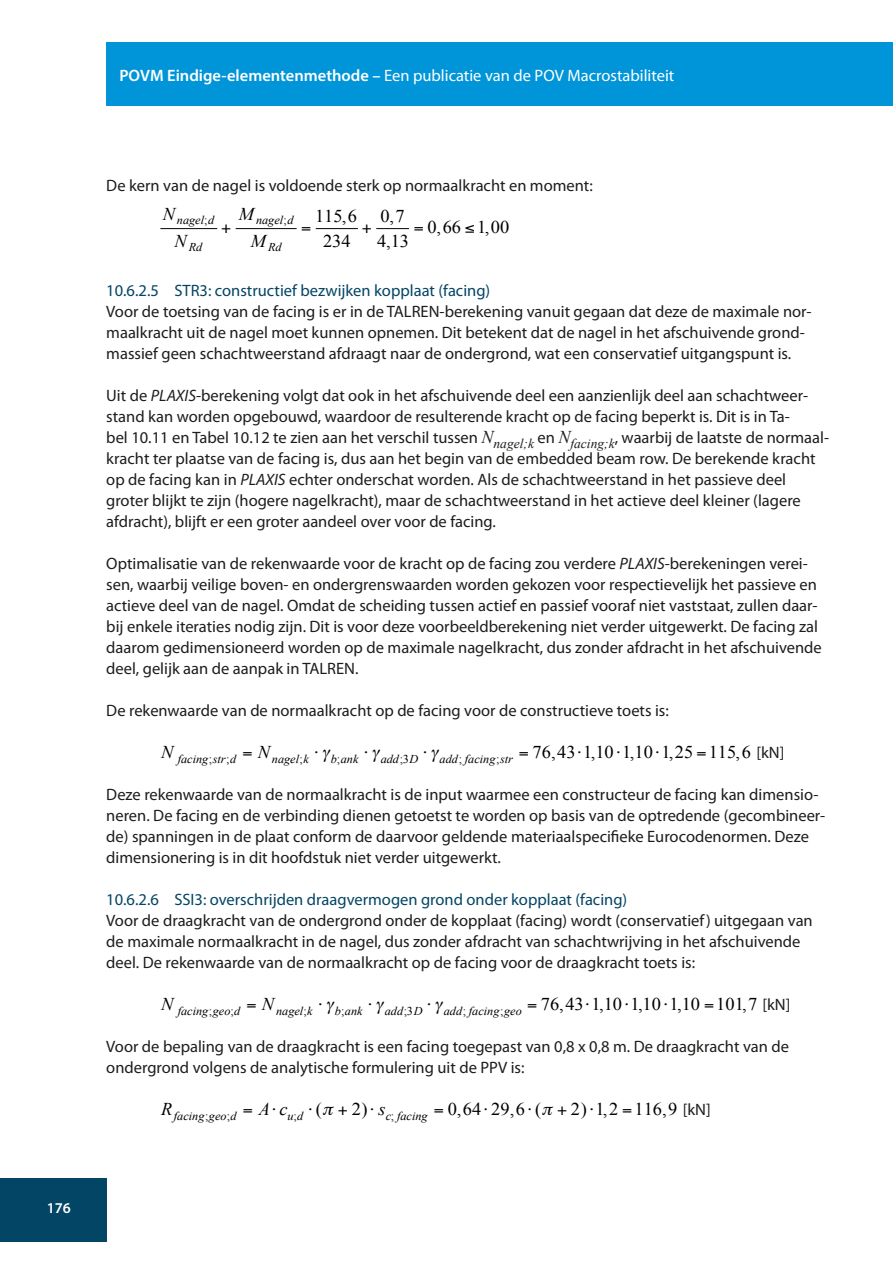
<style>
.page{position:relative;width:893px;height:1263px;background:#fff}
.page>*{position:absolute;margin:0;border:0;box-sizing:border-box;transform-origin:0 0}
.t1{font:18px/25.2px "Times New Roman";color:#000;text-align:center}
.body{font:16.5px/21px "Myriad Pro";color:#1d1d1b}
.kop_subsubparagraaf{font:16.5px "Myriad Pro";color:#034564}
.t2{font:16.5px "Myriad Pro";color:#fff}
.formule{font:16.5px "Myriad Pro";color:#1d1d1b}
.t3{font:600 15px "Myriad Pro";color:#fff}
.t4{font:italic 12px "Times New Roman";color:#000}
.s1{font-weight:600}
.s2{font-style:normal}
.s3{font-style:italic}
.s4{font-family:"Times New Roman";font-style:italic;font-size:18px}
.s5{font-family:"Myriad Pro";font-size:16.5px;color:#1d1d1b}
</style>
<div class="page">
<div style="left:0;top:1178px;width:106px;height:64px;background:#034564"></div>
<div style="left:106px;top:43px;width:787px;height:63px;background:#0095d9"></div>
<hr style="left:160px;top:228px;width:57px;height:1px;background:#000">
<hr style="left:236px;top:228px;width:61px;height:1px;background:#000">
<hr style="left:316px;top:228px;width:42px;height:1px;background:#000">
<hr style="left:376px;top:228px;width:33px;height:1px;background:#000">
<p class="t2" style="left:119px;top:65px;width:556px"><span class="s1">POVM Eindige-elementenmethode –</span> Een publicatie van de POV Macrostabiliteit</p>
<p class="t3" style="left:47px;top:1198px;width:26px">176</p>
<p class="body" style="left:106px;top:175px;width:488px">De kern van de nagel is voldoende sterk op normaalkracht en moment:</p>
<p class="t4" style="left:163px;top:212px;width:53px"><sup>N</sup>nagel<span class="s2">;</span>d</p>
<p class="t4" style="left:175px;top:239px;width:29px"><sup>N</sup>Rd</p>
<p class="t4" style="left:239px;top:212px;width:56px"><sup>M</sup>nagel<span class="s2">;</span>d</p>
<p class="t4" style="left:251px;top:239px;width:32px"><sup>M</sup>Rd</p>
<p class="t1" style="left:315px;top:203px;width:44px">115,6<br>234</p>
<p class="t1" style="left:377px;top:203px;width:33px;text-align:left">0,7<br>4,13</p>
<p class="t1" style="left:427px;top:214px;width:83px">0,66 ≤1,00</p>
<p class="kop_subsubparagraaf" style="left:106px;top:280px;width:385px">10.6.2.5 STR3: constructief bezwijken kopplaat (facing)</p>
<p class="body" style="left:106px;top:301px;width:707px">Voor de toetsing van de facing is er in de TALREN-berekening vanuit gegaan dat deze de maximale nor&shy;maalkracht uit de nagel moet kunnen opnemen. Dit betekent dat de nagel in het afschuivende grond&shy;massief geen schachtweerstand afdraagt naar de ondergrond, wat een conservatief uitgangspunt is.</p>
<p class="body" style="left:106px;top:385px;width:724px">Uit de <span class="s3">PLAXIS</span>-berekening volgt dat ook in het afschuivende deel een aanzienlijk deel aan schachtweer&shy;stand kan worden opgebouwd, waardoor de resulterende kracht op de facing beperkt is. Dit is in Ta-<br>bel 10.11 en Tabel 10.12 te zien aan het verschil tussen <span class="s4">N</span><sub>nagel;k</sub> en <span class="s4">N</span><sub>facing;k</sub>, waarbij de laatste de normaal&shy;kracht ter plaatse van de facing is, dus aan het begin van de embedded beam row. De berekende kracht op de facing kan in <span class="s3">PLAXIS</span> echter onderschat worden. Als de schachtweerstand in het passieve deel groter blijkt te zijn (hogere nagelkracht), maar de schachtweerstand in het actieve deel kleiner (lagere afdracht), blijft er een groter aandeel over voor de facing.</p>
<p class="body" style="left:106px;top:553px;width:717px">Optimalisatie van de rekenwaarde voor de kracht op de facing zou verdere <span class="s3">PLAXIS</span>-berekeningen verei&shy;sen, waarbij veilige boven- en ondergrenswaarden worden gekozen voor respectievelijk het passieve en actieve deel van de nagel. Omdat de scheiding tussen actief en passief vooraf niet vaststaat, zullen daar&shy;bij enkele iteraties nodig zijn. Dit is voor deze voorbeeldberekening niet verder uitgewerkt. De facing zal daarom gedimensioneerd worden op de maximale nagelkracht, dus zonder afdracht in het afschuivende deel, gelijk aan de aanpak in TALREN.</p>
<p class="body" style="left:106px;top:700px;width:564px">De rekenwaarde van de normaalkracht op de facing voor de constructieve toets is:</p>
<p class="t4" style="left:161px;top:750px;width:591px"><sup>N</sup> facing<span class="s2">;</span>str<span class="s2">;</span>d <sup>N</sup>nagel<span class="s2">;</span>k ⋅ b<span class="s2">;</span>ank ⋅ add<span class="s2">;3</span>D ⋅ add<span class="s2">;</span> facing<span class="s2">;</span>str <sup>76,43</sup>⋅<sup>1,10</sup>⋅<sup>1,10</sup>⋅<sup>1,25</sup> <sup>115,6</sup></p>
<p class="formule" style="left:756px;top:742px;width:29px">[kN]</p>
<p class="body" style="left:106px;top:784px;width:720px">Deze rekenwaarde van de normaalkracht is de input waarmee een constructeur de facing kan dimensio&shy;neren. De facing en de verbinding dienen getoetst te worden op basis van de optredende (gecombineer&shy;de) spanningen in de plaat conform de daarvoor geldende materiaalspecifieke Eurocodenormen. Deze dimensionering is in dit hoofdstuk niet verder uitgewerkt.</p>
<p class="kop_subsubparagraaf" style="left:106px;top:889px;width:522px">10.6.2.6 SSI3: overschrijden draagvermogen grond onder kopplaat (facing)</p>
<p class="body" style="left:106px;top:910px;width:708px">Voor de draagkracht van de ondergrond onder de kopplaat (facing) wordt (conservatief) uitgegaan van de maximale normaalkracht in de nagel, dus zonder afdracht van schachtwrijving in het afschuivende deel. De rekenwaarde van de normaalkracht op de facing voor de draagkracht toets is:</p>
<p class="t4" style="left:161px;top:1002px;width:598px"><sup>N</sup> facing<span class="s2">;</span>geo<span class="s2">;</span>d <sup>N</sup>nagel<span class="s2">;</span>k ⋅ b<span class="s2">;</span>ank ⋅ add<span class="s2">;3</span>D ⋅ add<span class="s2">;</span> facing<span class="s2">;</span>geo <sup>76,43</sup>⋅<sup>1,10</sup>⋅<sup>1,10</sup>⋅<sup>1,10</sup> <sup>101,7</sup></p>
<p class="formule" style="left:762px;top:994px;width:29px">[kN]</p>
<p class="body" style="left:106px;top:1036px;width:684px">Voor de bepaling van de draagkracht is een facing toegepast van 0,8 x 0,8 m. De draagkracht van de ondergrond volgens de analytische formulering uit de PPV is:</p>
<p class="t4" style="left:161px;top:1107px;width:162px"><sup>R</sup>facing<span class="s2">;</span>geo<span class="s2">;</span>d <sup>A</sup>⋅ <sup>c</sup>u<span class="s2">;</span>d ⋅ <sup>(</sup></p>
<p class="t1" style="left:352px;top:1096px;width:191px">2)⋅ <span class="s3">s</span><sub>c</sub><sub>;</sub> <sub>facing</sub> 0,64⋅ 29,6⋅ (</p>
<p class="t1" style="left:571px;top:1096px;width:141px">2)⋅1,2 116,9 <span class="s5">[kN]</span></p>
</div>
